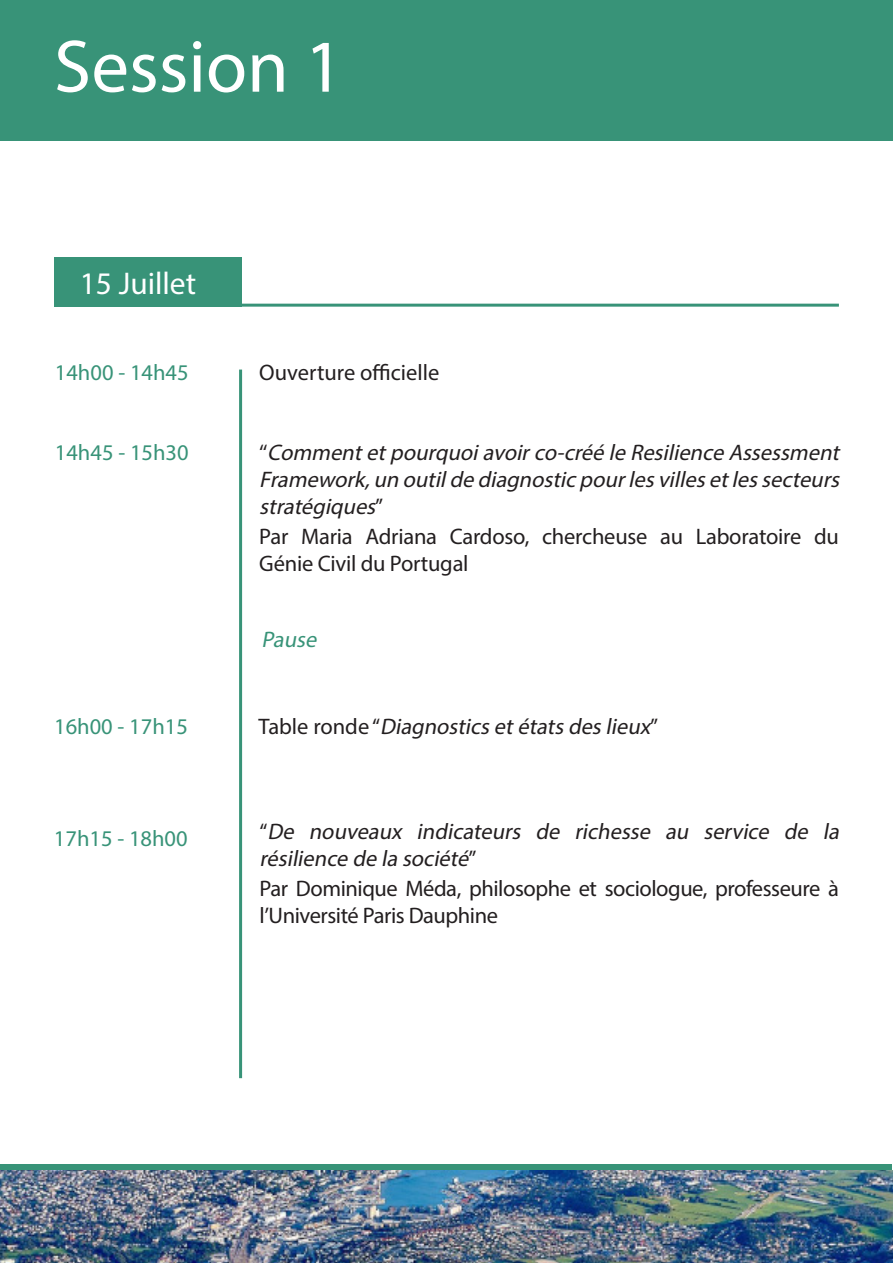
<style>
.page{position:relative;width:893px;height:1263px;background:#fff}
.page>*{position:absolute;margin:0;border:0;box-sizing:border-box;transform-origin:0 0}
.t1{font:75px "Myriad Pro";color:#fff}
.t2{font:31.5px "Myriad Pro";color:#fff}
.t3{font:italic 22.5px/27px "Myriad Pro";color:#231f20;text-align:justify}
.t4{font:22.5px/27px "Myriad Pro";letter-spacing:-.015em;color:#231f20}
.t5{font:22.5px "Myriad Pro";color:#389378}
.t6{font:italic 22.5px "Myriad Pro";color:#389378}
.s1{font-style:normal}
</style>
<div class="page">
<div style="left:0;top:0;width:893px;height:140px;background:#389378"></div>
<div style="left:55px;top:257px;width:187px;height:50px;background:#389378"></div>
<hr style="left:239px;top:304px;width:600px;height:3px;background:#389378">
<div style="left:0;top:1164px;width:891px;height:6px;background:#389378"></div>
<img style="left:0;top:1170px;width:893px;height:93px">
<hr style="left:239px;top:370px;width:3px;height:708px;background:#389378">
<p class="t1" style="left:54px;top:20px;width:291px">Session 1</p>
<p class="t2" style="left:80px;top:264px;width:118px">15 Juillet</p>
<p class="t5" style="left:55px;top:359px;width:135px">14h00 - 14h45</p>
<p class="t5" style="left:55px;top:439px;width:135px">14h45 - 15h30</p>
<p class="t5" style="left:54px;top:712px;width:135px">16h00 - 17h15</p>
<p class="t5" style="left:54px;top:825px;width:135px">17h15 - 18h00</p>
<p class="t4" style="left:259px;top:358px;width:181px">Ouverture officielle</p>
<p class="t3" style="left:259px;top:439px;width:587px"><span class="s1">‘‘</span> Commentetpourquoiavoirco-créé le Resilience Assessment Framework,un outilde diagnosticpourlesvillesetlessecteurs stratégiques<span class="s1">’ ’</span></p>
<p class="t4" style="left:259px;top:523px;width:581px">Par Maria Adriana Cardoso, chercheuse au Laboratoire du<br>Génie Civil du Portugal</p>
<p class="t6" style="left:261px;top:626px;width:61px">Pause</p>
<p class="t3" style="left:259px;top:712px;width:401px"><span class="s1">Ta b l e r o n d e “</span> Diagnostics etétats des lieux<span class="s1">”</span></p>
<p class="t3" style="left:259px;top:817px;width:586px"><span class="s1">‘‘</span> De nouveaux indicateurs de richesse au service de la résilience de la société<span class="s1">’’</span></p>
<p class="t4" style="left:259px;top:874px;width:581px">Par Dominique Méda, philosophe et sociologue, professeure à l’Université Paris Dauphine</p>
</div>
